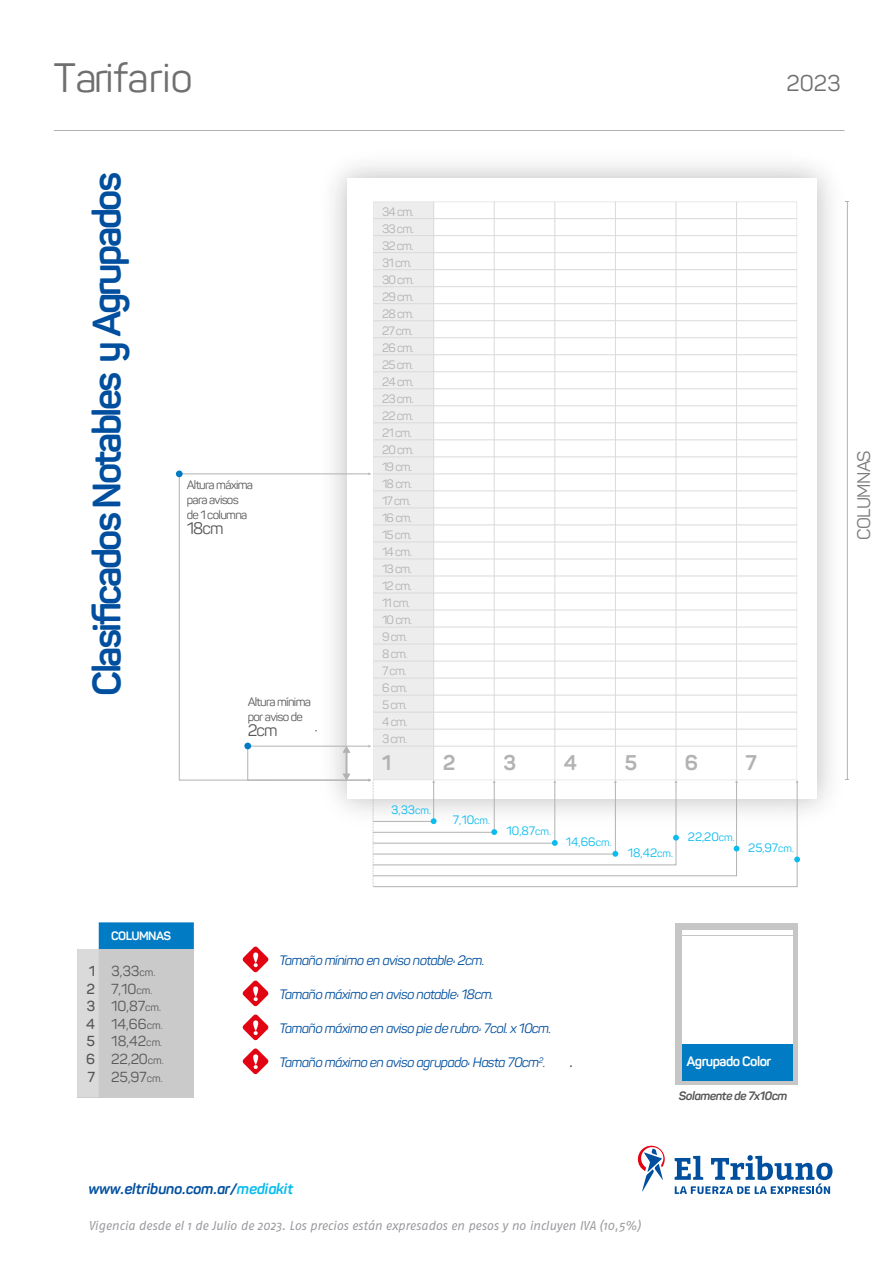
<style>
.page{position:relative;width:893px;height:1263px;background:#fff}
.page>*{position:absolute;margin:0;border:0;box-sizing:border-box;transform-origin:0 0}
.t1{font:40.5px "Panton";color:#6f6f6f}
.t2{font:700 39px "Panton";letter-spacing:-.065em;color:#004f9f}
.t3{font:22.5px "Panton";color:#6f6f6f}
.t4{font:700 21px "Panton";color:#b2b2b2}
.t5{font:18px "Panton";letter-spacing:-.04em;color:#7c7b7b}
.t6{font:16.5px "Panton";letter-spacing:-.055em;color:#575756}
.t7{font:italic 700 15px "Panton";letter-spacing:-.015em;color:#004f9f}
.t8{font:14.4px/17.5px "Panton";color:#575756}
.t9{font:600 14.4px/17.5px "Panton";color:#575756;text-align:justify}
.t10{font:italic 13.5px "Panton";letter-spacing:-.04em;color:#004f9f}
.t11{font:700 13.5px "Panton";letter-spacing:-.04em;color:#fff}
.t12{font:italic 13.5px "Bitter";color:#575756}
.t13{font:italic 12.75px "Fago No";letter-spacing:-.015em;color:#9d9ba0}
.t14{font:12px "Panton";letter-spacing:-.065em;color:#b2b2b2}
.t15{font:12px "Panton";color:#09bbef}
.t16{font:12px/15px "Panton";letter-spacing:-.055em;color:#575756}
.t17{font:italic 700 12px "Panton";letter-spacing:-.04em;color:#575756}
.t18{font:700 12px "Panton";letter-spacing:-.05em;color:#fff}
.s1{font-size:10.5px}
.s2{color:#09bbef}
</style>
<div class="page">
<hr style="left:847px;top:202px;width:1px;height:578px;background:#b2b2b2">
<svg style="left:373px;top:202px;width:424px;height:543px"></svg>
<hr style="left:373px;top:729px;width:424px;height:1px;background:#dadada">
<hr style="left:373px;top:712px;width:424px;height:1px;background:#dadada">
<hr style="left:373px;top:695px;width:424px;height:1px;background:#dadada">
<hr style="left:373px;top:678px;width:424px;height:1px;background:#dadada">
<hr style="left:373px;top:661px;width:424px;height:1px;background:#dadada">
<hr style="left:373px;top:644px;width:424px;height:1px;background:#dadada">
<hr style="left:373px;top:627px;width:424px;height:1px;background:#dadada">
<hr style="left:373px;top:610px;width:424px;height:1px;background:#dadada">
<hr style="left:373px;top:593px;width:424px;height:1px;background:#dadada">
<hr style="left:373px;top:576px;width:424px;height:1px;background:#dadada">
<hr style="left:373px;top:559px;width:424px;height:1px;background:#dadada">
<hr style="left:373px;top:542px;width:424px;height:1px;background:#dadada">
<hr style="left:373px;top:525px;width:424px;height:1px;background:#dadada">
<hr style="left:373px;top:508px;width:424px;height:1px;background:#dadada">
<hr style="left:373px;top:491px;width:424px;height:1px;background:#dadada">
<hr style="left:373px;top:474px;width:424px;height:1px;background:#dadada">
<hr style="left:373px;top:457px;width:424px;height:1px;background:#dadada">
<hr style="left:373px;top:439px;width:424px;height:1px;background:#dadada">
<hr style="left:373px;top:422px;width:424px;height:1px;background:#dadada">
<hr style="left:373px;top:405px;width:424px;height:1px;background:#dadada">
<hr style="left:373px;top:388px;width:424px;height:1px;background:#dadada">
<hr style="left:373px;top:371px;width:424px;height:1px;background:#dadada">
<hr style="left:373px;top:354px;width:424px;height:1px;background:#dadada">
<hr style="left:373px;top:337px;width:424px;height:1px;background:#dadada">
<hr style="left:373px;top:320px;width:424px;height:1px;background:#dadada">
<hr style="left:373px;top:303px;width:424px;height:1px;background:#dadada">
<hr style="left:373px;top:286px;width:424px;height:1px;background:#dadada">
<hr style="left:373px;top:269px;width:424px;height:1px;background:#dadada">
<hr style="left:373px;top:252px;width:424px;height:1px;background:#dadada">
<hr style="left:373px;top:235px;width:424px;height:1px;background:#dadada">
<hr style="left:373px;top:218px;width:424px;height:1px;background:#dadada">
<hr style="left:736px;top:202px;width:1px;height:578px;background:#dadada">
<hr style="left:676px;top:202px;width:1px;height:578px;background:#dadada">
<hr style="left:615px;top:202px;width:1px;height:578px;background:#dadada">
<hr style="left:554px;top:202px;width:1px;height:578px;background:#dadada">
<hr style="left:494px;top:202px;width:1px;height:578px;background:#dadada">
<hr style="left:433px;top:202px;width:1px;height:578px;background:#dadada">
<svg style="left:179px;top:473px;width:190px;height:308px"></svg>
<div style="left:176px;top:470px;width:7px;height:7px;background:#007bc4;border-radius:50%"></div>
<svg style="left:247px;top:745px;width:553px;height:142px"></svg>
<svg style="left:77px;top:922px;width:117px;height:175px;background:#b5c4cd"></svg>
<div style="left:675px;top:923px;width:123px;height:162px;background:#c6c6c6"></div>
<div style="left:682px;top:936px;width:111px;height:144px;background:#fff"></div>
<div style="left:682px;top:1044px;width:111px;height:36px;background:#007bc4"></div>
<hr style="left:682px;top:930px;width:111px;height:4px;background:#fff">
<hr style="left:54px;top:130px;width:790px;height:1px;background:#b2b2b2">
<svg style="left:638px;top:1146px;width:27px;height:45px"></svg>
<svg style="left:675px;top:1155px;width:157px;height:39px"></svg>
<svg style="left:242px;top:946px;width:27px;height:26px"></svg>
<svg style="left:242px;top:980px;width:27px;height:26px"></svg>
<svg style="left:242px;top:1014px;width:27px;height:26px"></svg>
<svg style="left:242px;top:1048px;width:27px;height:26px"></svg>
<h1 class="t1" style="left:54px;top:53px;width:140px">Tarifario</h1>
<h3 class="t3" style="left:787px;top:69px;width:56px">2023</h3>
<h2 class="t2" style="left:83px;top:696px;width:525px;rotate:-90deg">Clasificados Notables y Agrupados</h2>
<p class="t16" style="left:187px;top:477px;width:68px">Altura máxima para avisos de 1 columna</p>
<h3 class="t6" style="left:187px;top:518px;width:38px">18cm</h3>
<p class="t16" style="left:248px;top:694px;width:65px">Altura mínima por aviso de</p>
<h3 class="t6" style="left:248px;top:720px;width:31px">2cm</h3>
<p class="t14" style="left:382px;top:204px;width:33px">34 cm.</p>
<p class="t14" style="left:382px;top:221px;width:33px">33 cm.</p>
<p class="t14" style="left:382px;top:238px;width:33px">32 cm.</p>
<p class="t14" style="left:382px;top:255px;width:31px">31 cm.</p>
<p class="t14" style="left:382px;top:272px;width:33px">30 cm.</p>
<p class="t14" style="left:382px;top:289px;width:33px">29 cm.</p>
<p class="t14" style="left:382px;top:306px;width:33px">28 cm.</p>
<p class="t14" style="left:382px;top:323px;width:32px">27 cm.</p>
<p class="t14" style="left:382px;top:340px;width:33px">26 cm.</p>
<p class="t14" style="left:382px;top:357px;width:33px">25 cm.</p>
<p class="t14" style="left:382px;top:374px;width:33px">24 cm.</p>
<p class="t14" style="left:382px;top:391px;width:33px">23 cm.</p>
<p class="t14" style="left:382px;top:408px;width:33px">22 cm.</p>
<p class="t14" style="left:382px;top:425px;width:31px">21 cm.</p>
<p class="t14" style="left:382px;top:442px;width:33px">20 cm.</p>
<p class="t14" style="left:382px;top:459px;width:31px">19 cm.</p>
<p class="t14" style="left:382px;top:476px;width:31px">18 cm.</p>
<p class="t14" style="left:382px;top:493px;width:30px">17 cm.</p>
<p class="t14" style="left:382px;top:510px;width:31px">16 cm.</p>
<p class="t14" style="left:382px;top:527px;width:31px">15 cm.</p>
<p class="t14" style="left:382px;top:544px;width:31px">14 cm.</p>
<p class="t14" style="left:382px;top:561px;width:31px">13 cm.</p>
<p class="t14" style="left:382px;top:578px;width:31px">12 cm.</p>
<p class="t14" style="left:382px;top:595px;width:29px">11 cm.</p>
<p class="t14" style="left:382px;top:612px;width:32px">10 cm.</p>
<p class="t14" style="left:382px;top:629px;width:27px">9 cm.</p>
<p class="t14" style="left:382px;top:646px;width:27px">8 cm.</p>
<p class="t14" style="left:382px;top:663px;width:26px">7 cm.</p>
<p class="t14" style="left:382px;top:680px;width:27px">6 cm.</p>
<p class="t14" style="left:382px;top:697px;width:26px">5 cm.</p>
<p class="t14" style="left:382px;top:714px;width:27px">4 cm.</p>
<p class="t14" style="left:382px;top:731px;width:27px">3 cm.</p>
<h3 class="t4" style="left:382px;top:750px;width:11px">1</h3>
<h3 class="t4" style="left:443px;top:750px;width:14px">2</h3>
<h3 class="t4" style="left:503px;top:750px;width:14px">3</h3>
<h3 class="t4" style="left:564px;top:750px;width:15px">4</h3>
<h3 class="t4" style="left:624px;top:750px;width:14px">5</h3>
<h3 class="t4" style="left:685px;top:750px;width:15px">6</h3>
<h3 class="t4" style="left:745px;top:750px;width:13px">7</h3>
<p class="t15" style="left:391px;top:802px;width:41px">3,33<span class="s1">cm.</span></p>
<p class="t15" style="left:453px;top:813px;width:39px">7,10<span class="s1">cm.</span></p>
<p class="t15" style="left:507px;top:824px;width:46px">10,87<span class="s1">cm.</span></p>
<p class="t15" style="left:566px;top:835px;width:47px">14,66<span class="s1">cm.</span></p>
<p class="t15" style="left:628px;top:845px;width:47px">18,42<span class="s1">cm.</span></p>
<p class="t15" style="left:688px;top:829px;width:48px">22,20<span class="s1">cm.</span></p>
<p class="t15" style="left:748px;top:840px;width:47px">25,97<span class="s1">cm.</span></p>
<p class="t9" style="left:86px;top:962px;width:10px">1<br>2<br>3<br>4<br>5<br>6<br>7</p>
<p class="t18" style="left:111px;top:928px;width:61px">COLUMNAS</p>
<p class="t8" style="left:111px;top:962px;width:46px">3,33<span class="s1">cm.</span></p>
<p class="t8" style="left:111px;top:980px;width:54px">7,10<span class="s1">cm.<br></span>10,87<span class="s1">cm.<br></span>14,66<span class="s1">cm.<br></span>18,42<span class="s1">cm.<br></span>22,20<span class="s1">cm.<br></span>25,97<span class="s1">cm.</span></p>
<p class="t10" style="left:279px;top:952px;width:207px">Tamaño mínimo en aviso notable: 2cm.</p>
<p class="t10" style="left:279px;top:986px;width:216px">Tamaño máximo en aviso notable: 18cm.</p>
<p class="t10" style="left:279px;top:1020px;width:273px">Tamaño máximo en aviso pie de rubro: 7col. x 10cm.</p>
<p class="t10" style="left:279px;top:1054px;width:268px">Tamaño máximo en aviso agrupado: Hasta 70cm<sup>2</sup>.</p>
<p class="t12" style="left:570px;top:1053px;width:5px">.</p>
<p class="t11" style="left:686px;top:1053px;width:86px">Agrupado Color</p>
<p class="t17" style="left:679px;top:1089px;width:110px">Solamente de 7x10cm</p>
<h3 class="t5" style="left:853px;top:540px;width:90px;rotate:-90deg">COLUMNAS</h3>
<p class="t7" style="left:88px;top:1179px;width:206px">www.eltribuno.com.ar/<span class="s2">mediakit</span></p>
<p class="t13" style="left:88px;top:1219px;width:554px">Vigencia desde el 1 de Julio de 2023. Los precios están expresados en pesos y no incluyen IVA (10,5%)</p>
</div>
